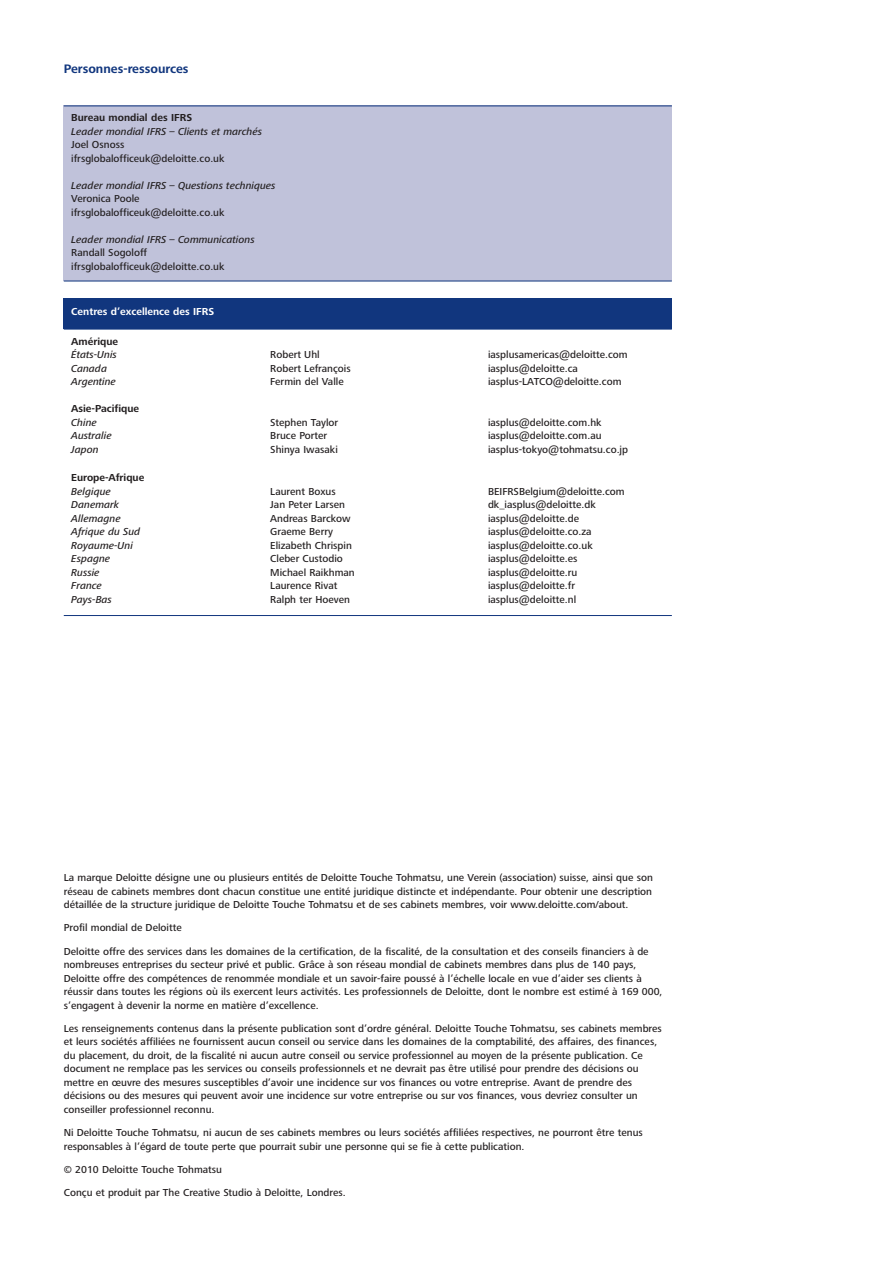
<style>
.page{position:relative;width:893px;height:1263px;background:#fff}
.page>*{position:absolute;margin:0;border:0;box-sizing:border-box;transform-origin:0 0}
.t1{font:700 12.75px "Frutiger Next Pro";color:#11367e}
.t2{font:500 10.5px/13.5px "Frutiger Next Pro";color:#231f20}
.t3{font:italic 500 10.5px "Frutiger Next Pro";color:#231f20}
.t4{font:700 10.5px "Frutiger Next Pro";color:#231f20}
.t5{font:700 10.5px "Frutiger Next Pro";color:#fff}
</style>
<div class="page">
<div style="left:64px;top:106px;width:608px;height:175px;background:#c0c2da"></div>
<hr style="left:64px;top:106px;width:608px;height:1px;background:#11367e">
<hr style="left:64px;top:281px;width:608px;height:1px;background:#11367e">
<div style="left:64px;top:299px;width:608px;height:30px;background:#11367e"></div>
<hr style="left:64px;top:329px;width:608px;height:1px;background:#11367e">
<hr style="left:64px;top:615px;width:608px;height:1px;background:#11367e">
<p class="t1" style="left:64px;top:64px;width:126px">Personnes-ressources</p>
<p class="t4" style="left:71px;top:114px;width:122px">Bureau mondial des IFRS</p>
<p class="t3" style="left:71px;top:128px;width:192px">Leader mondial IFRS – Clients et marchés</p>
<p class="t2" style="left:71px;top:139px;width:155px">Joel Osnoss ifrsglobalofficeuk@deloitte.co.uk</p>
<p class="t3" style="left:71px;top:182px;width:206px">Leader mondial IFRS – Questions techniques</p>
<p class="t2" style="left:71px;top:193px;width:155px">Veronica Poole ifrsglobalofficeuk@deloitte.co.uk</p>
<p class="t3" style="left:71px;top:236px;width:185px">Leader mondial IFRS – Communications</p>
<p class="t2" style="left:71px;top:247px;width:155px">Randall Sogoloff ifrsglobalofficeuk@deloitte.co.uk</p>
<p class="t5" style="left:71px;top:308px;width:145px">Centres d’excellence des IFRS</p>
<p class="t4" style="left:71px;top:338px;width:48px">Amérique</p>
<p class="t3" style="left:71px;top:351px;width:47px">États-Unis</p>
<p class="t2" style="left:270px;top:349px;width:51px">Robert Uhl</p>
<p class="t2" style="left:488px;top:349px;width:141px">iasplusamericas@deloitte.com</p>
<p class="t3" style="left:71px;top:365px;width:37px">Canada</p>
<p class="t2" style="left:270px;top:362px;width:82px">Robert Lefrançois</p>
<p class="t2" style="left:488px;top:362px;width:92px">iasplus@deloitte.ca</p>
<p class="t3" style="left:71px;top:378px;width:46px">Argentine</p>
<p class="t2" style="left:270px;top:376px;width:75px">Fermin del Valle</p>
<p class="t2" style="left:488px;top:376px;width:135px">iasplus-LATCO@deloitte.com</p>
<p class="t4" style="left:71px;top:405px;width:69px">Asie-Pacifique</p>
<p class="t3" style="left:71px;top:419px;width:27px">Chine</p>
<p class="t2" style="left:270px;top:416px;width:69px">Stephen Taylor</p>
<p class="t2" style="left:488px;top:416px;width:115px">iasplus@deloitte.com.hk</p>
<p class="t3" style="left:71px;top:432px;width:42px">Australie</p>
<p class="t2" style="left:270px;top:430px;width:58px">Bruce Porter</p>
<p class="t2" style="left:488px;top:430px;width:115px">iasplus@deloitte.com.au</p>
<p class="t3" style="left:71px;top:446px;width:29px">Japon</p>
<p class="t2" style="left:270px;top:443px;width:69px">Shinya Iwasaki</p>
<p class="t2" style="left:488px;top:443px;width:142px">iasplus-tokyo@tohmatsu.co.jp</p>
<p class="t4" style="left:71px;top:474px;width:75px">Europe-Afrique</p>
<p class="t3" style="left:71px;top:488px;width:41px">Belgique</p>
<p class="t2" style="left:270px;top:486px;width:67px">Laurent Boxus</p>
<p class="t2" style="left:488px;top:486px;width:138px">BEIFRSBelgium@deloitte.com</p>
<p class="t3" style="left:71px;top:501px;width:49px">Danemark</p>
<p class="t2" style="left:270px;top:499px;width:76px">Jan Peter Larsen</p>
<p class="t2" style="left:488px;top:499px;width:109px">dk_iasplus@deloitte.dk</p>
<p class="t3" style="left:71px;top:515px;width:51px">Allemagne</p>
<p class="t2" style="left:270px;top:513px;width:82px">Andreas Barckow</p>
<p class="t2" style="left:488px;top:513px;width:93px">iasplus@deloitte.de</p>
<p class="t3" style="left:71px;top:528px;width:71px">Afrique du Sud</p>
<p class="t2" style="left:270px;top:526px;width:64px">Graeme Berry</p>
<p class="t2" style="left:488px;top:526px;width:105px">iasplus@deloitte.co.za</p>
<p class="t3" style="left:71px;top:542px;width:63px">Royaume-Uni</p>
<p class="t2" style="left:270px;top:540px;width:83px">Elizabeth Chrispin</p>
<p class="t2" style="left:488px;top:540px;width:106px">iasplus@deloitte.co.uk</p>
<p class="t3" style="left:71px;top:555px;width:40px">Espagne</p>
<p class="t2" style="left:270px;top:553px;width:74px">Cleber Custodio</p>
<p class="t2" style="left:488px;top:553px;width:91px">iasplus@deloitte.es</p>
<p class="t3" style="left:71px;top:569px;width:30px">Russie</p>
<p class="t2" style="left:270px;top:567px;width:86px">Michael Raikhman</p>
<p class="t2" style="left:488px;top:567px;width:91px">iasplus@deloitte.ru</p>
<p class="t3" style="left:71px;top:582px;width:32px">France</p>
<p class="t2" style="left:270px;top:580px;width:69px">Laurence Rivat</p>
<p class="t2" style="left:488px;top:580px;width:89px">iasplus@deloitte.fr</p>
<p class="t3" style="left:71px;top:596px;width:42px">Pays-Bas</p>
<p class="t2" style="left:270px;top:594px;width:81px">Ralph ter Hoeven</p>
<p class="t2" style="left:488px;top:594px;width:90px">iasplus@deloitte.nl</p>
<p class="t2" style="left:64px;top:872px;width:591px;text-align:justify">La marque Deloitte désigne une ou plusieurs entités de Deloitte Touche Tohmatsu, une Verein (association) suisse, ainsi que son réseau de cabinets membres dont chacun constitue une entité juridique distincte et indépendante. Pour obtenir une description détaillée de la structure juridique de Deloitte Touche Tohmatsu et de ses cabinets membres, voir www.deloitte.com/about.</p>
<p class="t2" style="left:64px;top:922px;width:119px">Profil mondial de Deloitte</p>
<p class="t2" style="left:64px;top:945px;width:600px">Deloitte offre des services dans les domaines de la certification, de la fiscalité, de la consultation et des conseils financiers à de nombreuses entreprises du secteur privé et public. Grâce à son réseau mondial de cabinets membres dans plus de 140 pays, Deloitte offre des compétences de renommée mondiale et un savoir-faire poussé à l’échelle locale en vue d’aider ses clients à réussir dans toutes les régions où ils exercent leurs activités. Les professionnels de Deloitte, dont le nombre est estimé à 169 000, s’engagent à devenir la norme en matière d’excellence.</p>
<p class="t2" style="left:64px;top:1023px;width:600px">Les renseignements contenus dans la présente publication sont d’ordre général. Deloitte Touche Tohmatsu, ses cabinets membres et leurs sociétés affiliées ne fournissent aucun conseil ou service dans les domaines de la comptabilité, des affaires, des finances, du placement, du droit, de la fiscalité ni aucun autre conseil ou service professionnel au moyen de la présente publication. Ce document ne remplace pas les services ou conseils professionnels et ne devrait pas être utilisé pour prendre des décisions ou mettre en œuvre des mesures susceptibles d’avoir une incidence sur vos finances ou votre entreprise. Avant de prendre des décisions ou des mesures qui peuvent avoir une incidence sur votre entreprise ou sur vos finances, vous devriez consulter un conseiller professionnel reconnu.</p>
<p class="t2" style="left:64px;top:1127px;width:581px">Ni Deloitte Touche Tohmatsu, ni aucun de ses cabinets membres ou leurs sociétés affiliées respectives, ne pourront être tenus responsables à l’égard de toute perte que pourrait subir une personne qui se fie à cette publication.</p>
<p class="t2" style="left:64px;top:1164px;width:160px">© 2010 Deloitte Touche Tohmatsu</p>
<p class="t2" style="left:64px;top:1187px;width:283px">Conçu et produit par The Creative Studio à Deloitte, Londres.</p>
</div>
